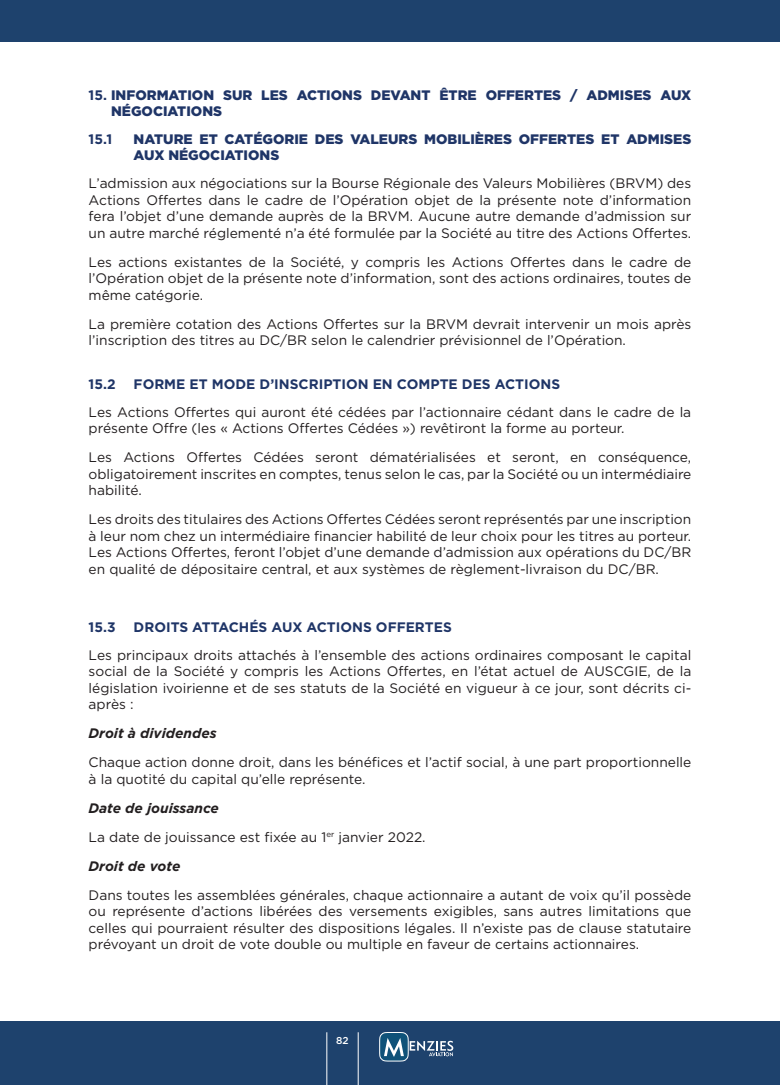
<style>
.page{position:relative;width:780px;height:1088px;background:#fff}
.page>*{position:absolute;margin:0;border:0;box-sizing:border-box;transform-origin:0 0}
.t1{font:13.75px/16.5px "Gotham";color:#231f20;text-align:justify}
.t2{font:900 13.75px/16.5px "Gotham";color:#1f3567}
.t3{font:700 13.75px "Gotham";color:#1f3567}
.t4{font:italic 700 13.75px "Gotham";color:#231f20}
.t5{font:500 10px "Gotham";color:#fff}
.s1{font-weight:700}
</style>
<div class="page">
<div style="left:0;top:1px;width:761px;height:1084px;background:#1e426d"></div>
<div style="left:751px;top:1px;width:29px;height:1084px;background:#1e426d"></div>
<div style="left:0;top:43px;width:763px;height:977px;background:#fff"></div>
<div style="left:763px;top:43px;width:17px;height:977px;background:#fff"></div>
<svg style="left:326px;top:1032px;width:32px;height:53px"></svg>
<svg style="left:379px;top:1032px;width:74px;height:29px"></svg>
<p class="t2" style="left:111px;top:86px;width:581px;text-indent:-22px"><span class="s1">15.</span> INFORMATION SUR LES ACTIONS DEVANT ÊTRE OFFERTES / ADMISES AUX<br>NÉGOCIATIONS</p>
<p class="t3" style="left:89px;top:130px;width:25px">15.1</p>
<p class="t2" style="left:134px;top:131px;width:559px">NATURE ET CATÉGORIE DES VALEURS MOBILIÈRES OFFERTES ET ADMISES<br>AUX NÉGOCIATIONS</p>
<p class="t1" style="left:89px;top:175px;width:604px">L’admission aux négociations sur la Bourse Régionale des Valeurs Mobilières (BRVM) des Actions Offertes dans le cadre de l’Opération objet de la présente note d’information fera l’objet d’une demande auprès de la BRVM. Aucune autre demande d’admission sur un autre marché réglementé n’a été formulée par la Société au titre des Actions Offertes.</p>
<p class="t1" style="left:89px;top:253px;width:604px">Les actions existantes de la Société, y compris les Actions Offertes dans le cadre de l’Opération objet de la présente note d’information, sont des actions ordinaires, toutes de même catégorie.</p>
<p class="t1" style="left:89px;top:315px;width:604px">La première cotation des Actions Offertes sur la BRVM devrait intervenir un mois après l’inscription des titres au DC/BR selon le calendrier prévisionnel de l’Opération.</p>
<p class="t3" style="left:89px;top:375px;width:28px">15.2</p>
<p class="t3" style="left:134px;top:375px;width:428px">FORME ET MODE D’INSCRIPTION EN COMPTE DES ACTIONS</p>
<p class="t1" style="left:89px;top:403px;width:604px">Les Actions Offertes qui auront été cédées par l’actionnaire cédant dans le cadre de la présente Offre (les « Actions Offertes Cédées ») revêtiront la forme au porteur.</p>
<p class="t1" style="left:89px;top:449px;width:604px">Les Actions Offertes Cédées seront dématérialisées et seront, en conséquence, obligatoirement inscrites en comptes, tenus selon le cas, par la Société ou un intermédiaire habilité.</p>
<p class="t1" style="left:89px;top:511px;width:604px">Les droits des titulaires des Actions Offertes Cédées seront représentés par une inscription à leur nom chez un intermédiaire financier habilité de leur choix pour les titres au porteur.<br>Les Actions Offertes, feront l’objet d’une demande d’admission aux opérations du DC/BR en qualité de dépositaire central, et aux systèmes de règlement-livraison du DC/BR.</p>
<p class="t3" style="left:89px;top:618px;width:28px">15.3</p>
<p class="t3" style="left:134px;top:618px;width:319px">DROITS ATTACHÉS AUX ACTIONS OFFERTES</p>
<p class="t1" style="left:89px;top:646px;width:604px">Les principaux droits attachés à l’ensemble des actions ordinaires composant le capital social de la Société y compris les Actions Offertes, en l’état actuel de AUSCGIE, de la législation ivoirienne et de ses statuts de la Société en vigueur à ce jour, sont décrits ci&shy;après :</p>
<p class="t4" style="left:89px;top:724px;width:129px">Droit à dividendes</p>
<p class="t1" style="left:89px;top:754px;width:604px">Chaque action donne droit, dans les bénéfices et l’actif social, à une part proportionnelle à la quotité du capital qu’elle représente.</p>
<p class="t4" style="left:89px;top:799px;width:132px">Date de jouissance</p>
<p class="t1" style="left:89px;top:828px;width:338px">La date de jouissance est fixée au 1<sup>er</sup> janvier 2022.</p>
<p class="t4" style="left:89px;top:857px;width:93px">Droit de vote</p>
<p class="t1" style="left:89px;top:886px;width:604px">Dans toutes les assemblées générales, chaque actionnaire a autant de voix qu’il possède ou représente d’actions libérées des versements exigibles, sans autres limitations que celles qui pourraient résulter des dispositions légales. Il n’existe pas de clause statutaire prévoyant un droit de vote double ou multiple en faveur de certains actionnaires.</p>
<p class="t5" style="left:336px;top:1033px;width:14px">82</p>
</div>
